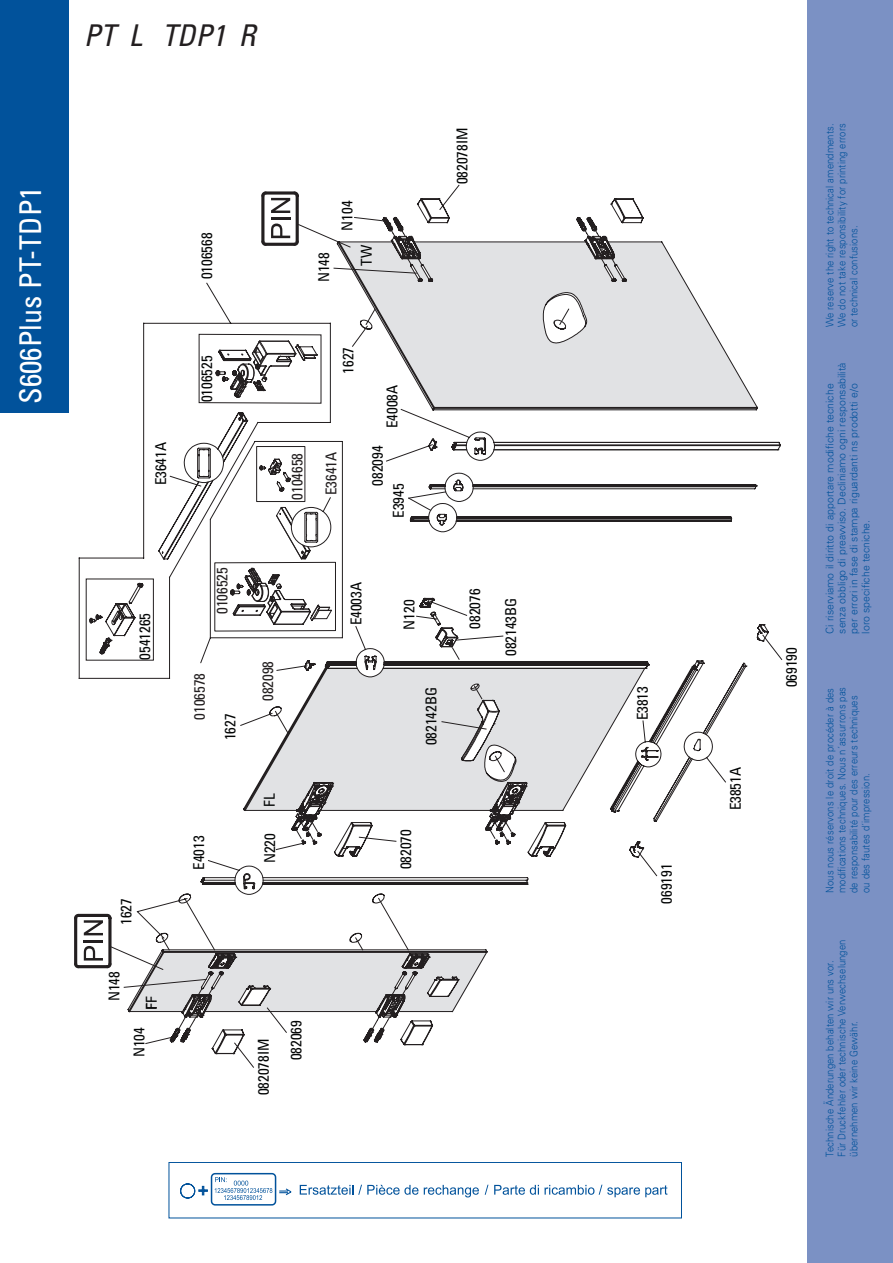
<style>
.page{position:relative;width:893px;height:1263px;background:#fff}
.page>*{position:absolute;margin:0;border:0;box-sizing:border-box;transform-origin:0 0}
.t1{font:condensed 30px "Univers";color:#fff}
.t2{font:italic condensed 30px "Univers";color:#231f20}
.t3{font:condensed 15px/32.7px "Univers";color:#030505}
.t4{font:condensed 15px "Univers";color:#231f20}
.t5{font:300 10.5px/12px "Univers";letter-spacing:.01em;color:#01529b;scale:.9 1}
.t6{font:300 10.5px/12px "Univers";letter-spacing:.01em;color:#01529b}
</style>
<div class="page">
<svg style="left:648px;top:241px;width:133px;height:209px"></svg>
<svg style="left:704px;top:516px;width:28px;height:267px"></svg>
<svg style="left:648px;top:439px;width:56px;height:383px"></svg>
<svg style="left:74px;top:191px;width:574px;height:851px"></svg>
<div style="left:169px;top:1162px;width:513px;height:56px;border:1px solid #01529b"></div>
<svg style="left:180px;top:1172px;width:112px;height:34px"></svg>
<svg style="left:424px;top:1185px;width:55px;height:12px"></svg>
<svg style="left:300px;top:1185px;width:118px;height:10px"></svg>
<svg style="left:485px;top:1185px;width:3px;height:10px"></svg>
<svg style="left:494px;top:1185px;width:45px;height:10px"></svg>
<svg style="left:545px;top:1185px;width:122px;height:12px"></svg>
<div style="left:808px;top:0;width:85px;height:1263px;background:#7b91c4"></div>
<div style="left:0;top:0;width:68px;height:412px;background:#01529b"></div>
<h1 class="t1" style="left:12px;top:404px;width:219px;rotate:-90deg">S606Plus PT-TDP1</h1>
<h1 class="t2" style="left:84px;top:16px;width:173px">PT L TDP1 R</h1>
<h2 class="t3" style="left:144px;top:485px;width:45px;rotate:-90deg">E3641A</h2>
<h2 class="t3" style="left:128px;top:660px;width:48px;rotate:-90deg">0541265</h2>
<h2 class="t3" style="left:110px;top:925px;width:28px;rotate:-90deg">1627</h2>
<h2 class="t3" style="left:97px;top:1001px;width:31px;rotate:-90deg">N148</h2>
<h2 class="t3" style="left:135px;top:1010px;width:15px;rotate:-90deg">FF</h2>
<h2 class="t3" style="left:123px;top:1057px;width:31px;rotate:-90deg">N104</h2>
<h2 class="t3" style="left:190px;top:279px;width:48px;rotate:-90deg">0106568</h2>
<h2 class="t3" style="left:190px;top:402px;width:48px;rotate:-90deg">0106525</h2>
<h2 class="t4" style="left:213px;top:614px;width:48px;rotate:-90deg">0106525</h2>
<h2 class="t4" style="left:190px;top:720px;width:48px;rotate:-90deg">0106578</h2>
<h2 class="t3" style="left:213px;top:740px;width:28px;rotate:-90deg">1627</h2>
<h2 class="t3" style="left:182px;top:870px;width:36px;rotate:-90deg">E4013</h2>
<h2 class="t3" style="left:307px;top:282px;width:31px;rotate:-90deg">N148</h2>
<h2 class="t3" style="left:330px;top:231px;width:31px;rotate:-90deg">N104</h2>
<h2 class="t3" style="left:350px;top:266px;width:22px;rotate:-90deg">TW</h2>
<h2 class="t3" style="left:445px;top:184px;width:58px;rotate:-90deg">082078IM</h2>
<h2 class="t3" style="left:331px;top:374px;width:28px;rotate:-90deg">1627</h2>
<h2 class="t4" style="left:288px;top:499px;width:48px;rotate:-90deg">0104658</h2>
<h2 class="t4" style="left:322px;top:495px;width:45px;rotate:-90deg">E3641A</h2>
<h2 class="t3" style="left:375px;top:428px;width:45px;rotate:-90deg">E4008A</h2>
<h2 class="t3" style="left:361px;top:486px;width:41px;rotate:-90deg">082094</h2>
<h2 class="t3" style="left:382px;top:518px;width:36px;rotate:-90deg">E3945</h2>
<h2 class="t4" style="left:258px;top:701px;width:41px;rotate:-90deg">082098</h2>
<h2 class="t3" style="left:253px;top:807px;width:15px;rotate:-90deg">FL</h2>
<h2 class="t3" style="left:253px;top:863px;width:31px;rotate:-90deg">N220</h2>
<h2 class="t3" style="left:339px;top:625px;width:45px;rotate:-90deg">E4003A</h2>
<h2 class="t3" style="left:392px;top:630px;width:31px;rotate:-90deg">N120</h2>
<h2 class="t3" style="left:458px;top:629px;width:41px;rotate:-90deg">082076</h2>
<h2 class="t3" style="left:414px;top:745px;width:60px;rotate:-90deg">082142BG</h2>
<h2 class="t3" style="left:494px;top:656px;width:60px;rotate:-90deg">082143BG</h2>
<h2 class="t3" style="left:389px;top:869px;width:41px;rotate:-90deg">082070</h2>
<h2 class="t3" style="left:247px;top:1060px;width:41px;text-indent:-35px;rotate:-90deg">082078IM<br>082069</h2>
<h2 class="t3" style="left:626px;top:720px;width:36px;rotate:-90deg">E3813</h2>
<h2 class="t3" style="left:650px;top:903px;width:41px;rotate:-90deg">069191</h2>
<h2 class="t3" style="left:719px;top:810px;width:45px;rotate:-90deg">E3851A</h2>
<h2 class="t3" style="left:775px;top:687px;width:41px;rotate:-90deg">069190</h2>
<p class="t5" style="left:823px;top:327px;width:228px;text-align:justify;rotate:-90deg">We reserve the right to technical amendments.<br>We do not take responsibility for printing errors or technical confusions.</p>
<p class="t6" style="left:823px;top:634px;width:273px;rotate:-90deg">Ci riserviamo il diritto di apportare modifiche tecniche senza obbligo di preavviso. Decliniamo ogni responsabilità per errori in fase di stampa riguardanti ns prodotti e/o<br>loro specifiche tecniche.</p>
<p class="t5" style="left:823px;top:893px;width:231px;rotate:-90deg">Nous nous réservons le droit de procéder à des modifications techniques. Nous n´assurrons pas de responsabilité pour des erreurs techniques ou des fautes d´impression.</p>
<p class="t5" style="left:823px;top:1157px;width:243px;rotate:-90deg">Technische Änderungen behalten wir uns vor.<br>Für Druckfehler oder technische Verwechselungen übernehmen wir keine Gewähr.</p>
</div>
